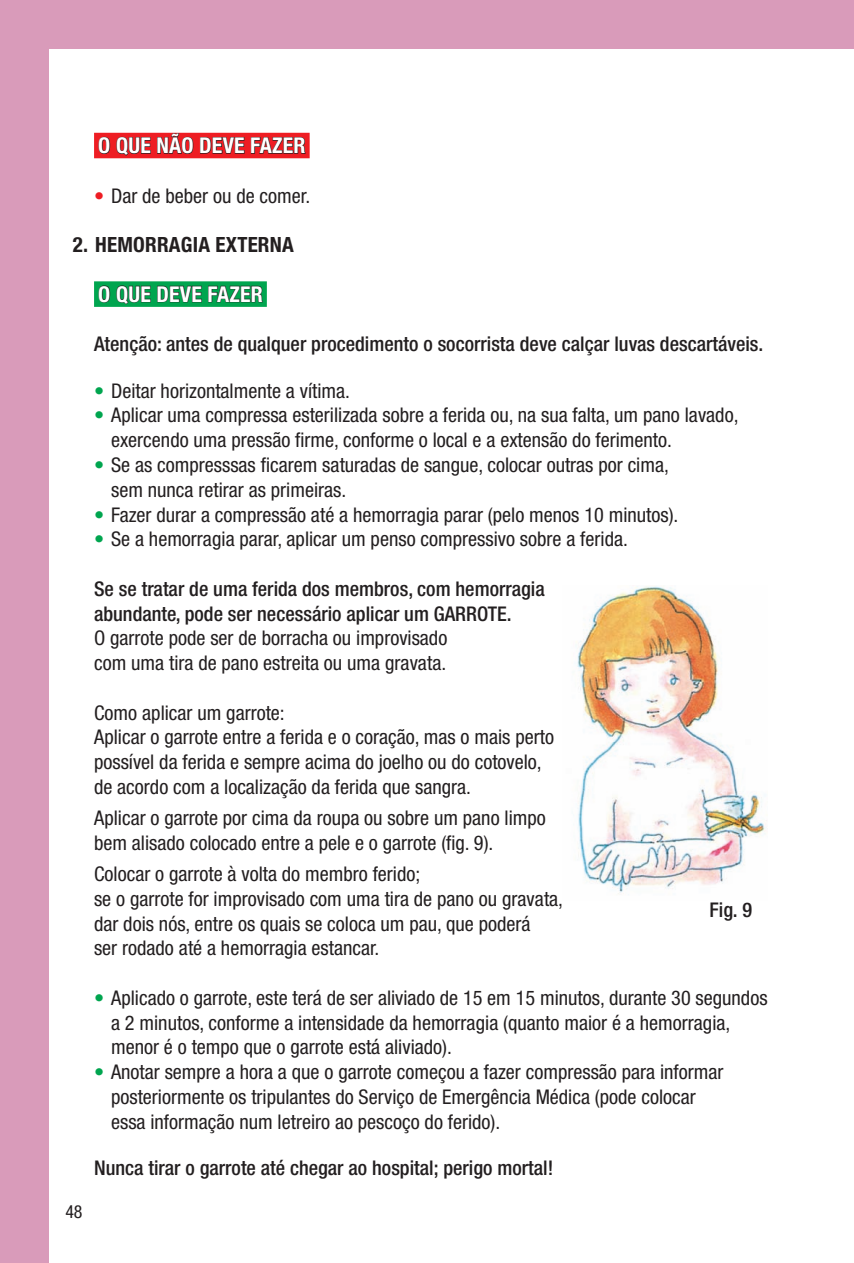
<style>
.page{position:relative;width:854px;height:1263px;background:#fff}
.page>*{position:absolute;margin:0;border:0;box-sizing:border-box;transform-origin:0 0}
._01_SubTit_OqueNãode{font:700 condensed 21.75px "Helvetica Neue LT Std";letter-spacing:.01em;color:#fff}
._01_SubTit_OqueDeveF{font:700 condensed 21.75px "Helvetica Neue LT Std";letter-spacing:.01em;color:#fff}
._01_1_ponto{font:700 condensed 21px "Helvetica Neue LT Std";letter-spacing:.01em;color:#231f20}
._02_TexComBola{font:condensed 20.25px/24.8px "Helvetica Neue LT Std";color:#231f20}
._02_Tex{font:condensed 20.25px/24.8px "Helvetica Neue LT Std";color:#231f20}
._02_TexMédio{font:500 condensed 20.25px/24.8px "Helvetica Neue LT Std";color:#231f20}
._02_Legenda{font:500 condensed 20.25px "Helvetica Neue LT Std";color:#231f20}
.t1{font:condensed 18px "Helvetica Neue LT Std";color:#231f20}
.s1{color:#ee1d23}
.s2{color:#00a54f}
</style>
<div class="page">
<img style="left:576px;top:586px;width:190px;height:308px">
<div style="left:0;top:0;width:48px;height:1262px;background:#d99bba"></div>
<div style="left:0;top:0;width:853px;height:48px;background:#d99bba"></div>
<div style="left:94px;top:133px;width:215px;height:25px;background:#ee1d23"></div>
<div style="left:94px;top:281px;width:173px;height:26px;background:#00a54f"></div>
<svg style="left:98px;top:137px;width:12px;height:17px"></svg>
<svg style="left:116px;top:137px;width:35px;height:19px"></svg>
<svg style="left:157px;top:133px;width:36px;height:21px"></svg>
<svg style="left:200px;top:132px;width:106px;height:27px"></svg>
<svg style="left:98px;top:285px;width:12px;height:18px"></svg>
<svg style="left:116px;top:285px;width:35px;height:20px"></svg>
<svg style="left:157px;top:285px;width:45px;height:18px"></svg>
<svg style="left:208px;top:281px;width:55px;height:26px"></svg>
<p class="_01_SubTit_OqueNãode" style="left:98px;top:132px;width:209px">O QUE NÃO DEVE FAZER</p>
<p class="_02_TexComBola" style="left:94px;top:183px;width:217px"><span class="s1">•</span> Dar de beber ou de comer.</p>
<p class="_01_1_ponto" style="left:73px;top:232px;width:222px">2. HEMORRAGIA EXTERNA</p>
<p class="_01_SubTit_OqueDeveF" style="left:98px;top:281px;width:166px">O QUE DEVE FAZER</p>
<p class="_02_TexMédio" style="left:94px;top:331px;width:670px">Atenção: antes de qualquer procedimento o socorrista deve calçar luvas descartáveis.</p>
<p class="_02_TexComBola" style="left:94px;top:378px;width:257px"><span class="s2">•</span> Deitar horizontalmente a vítima.</p>
<p class="_02_TexComBola" style="left:111px;top:403px;width:628px;text-indent:-17px"><span class="s2">•</span> Aplicar uma compressa esterilizada sobre a ferida ou, na sua falta, um pano lavado, exercendo uma pressão firme, conforme o local e a extensão do ferimento.</p>
<p class="_02_TexComBola" style="left:111px;top:452px;width:559px;text-indent:-17px"><span class="s2">•</span> Se as compresssas ficarem saturadas de sangue, colocar outras por cima, sem nunca retirar as primeiras.</p>
<p class="_02_TexComBola" style="left:94px;top:502px;width:585px"><span class="s2">•</span> Fazer durar a compressão até a hemorragia parar (pelo menos 10 minutos).</p>
<p class="_02_TexComBola" style="left:94px;top:526px;width:535px"><span class="s2">•</span> Se a hemorragia parar, aplicar um penso compressivo sobre a ferida.</p>
<p class="_02_TexMédio" style="left:94px;top:576px;width:452px">Se se tratar de uma ferida dos membros, com hemorragia abundante, pode ser necessário aplicar um GARROTE.</p>
<p class="_02_Tex" style="left:94px;top:625px;width:354px">O garrote pode ser de borracha ou improvisado com uma tira de pano estreita ou uma gravata.</p>
<p class="_02_Tex" style="left:94px;top:700px;width:192px">Como aplicar um garrote:</p>
<p class="_02_Tex" style="left:94px;top:724px;width:461px">Aplicar o garrote entre a ferida e o coração, mas o mais perto possível da ferida e sempre acima do joelho ou do cotovelo, de acordo com a localização da ferida que sangra.</p>
<p class="_02_Tex" style="left:94px;top:805px;width:453px">Aplicar o garrote por cima da roupa ou sobre um pano limpo bem alisado colocado entre a pele e o garrote (fig. 9).</p>
<p class="_02_Tex" style="left:94px;top:861px;width:470px">Colocar o garrote à volta do membro ferido;<br>se o garrote for improvisado com uma tira de pano ou gravata, dar dois nós, entre os quais se coloca um pau, que poderá<br>ser rodado até a hemorragia estancar.</p>
<p class="_02_TexComBola" style="left:111px;top:985px;width:657px;text-indent:-17px"><span class="s2">•</span> Aplicado o garrote, este terá de ser aliviado de 15 em 15 minutos, durante 30 segundos a 2 minutos, conforme a intensidade da hemorragia (quanto maior é a hemorragia, menor é o tempo que o garrote está aliviado).</p>
<p class="_02_TexComBola" style="left:111px;top:1059px;width:613px;text-indent:-17px"><span class="s2">•</span> Anotar sempre a hora a que o garrote começou a fazer compressão para informar posteriormente os tripulantes do Serviço de Emergência Médica (pode colocar essa informação num letreiro ao pescoço do ferido).</p>
<p class="_02_TexMédio" style="left:94px;top:1154px;width:460px">Nunca tirar o garrote até chegar ao hospital; perigo mortal!</p>
<p class="_02_Legenda" style="left:709px;top:897px;width:44px">Fig. 9</p>
<p class="t1" style="left:65px;top:1201px;width:19px">48</p>
</div>
